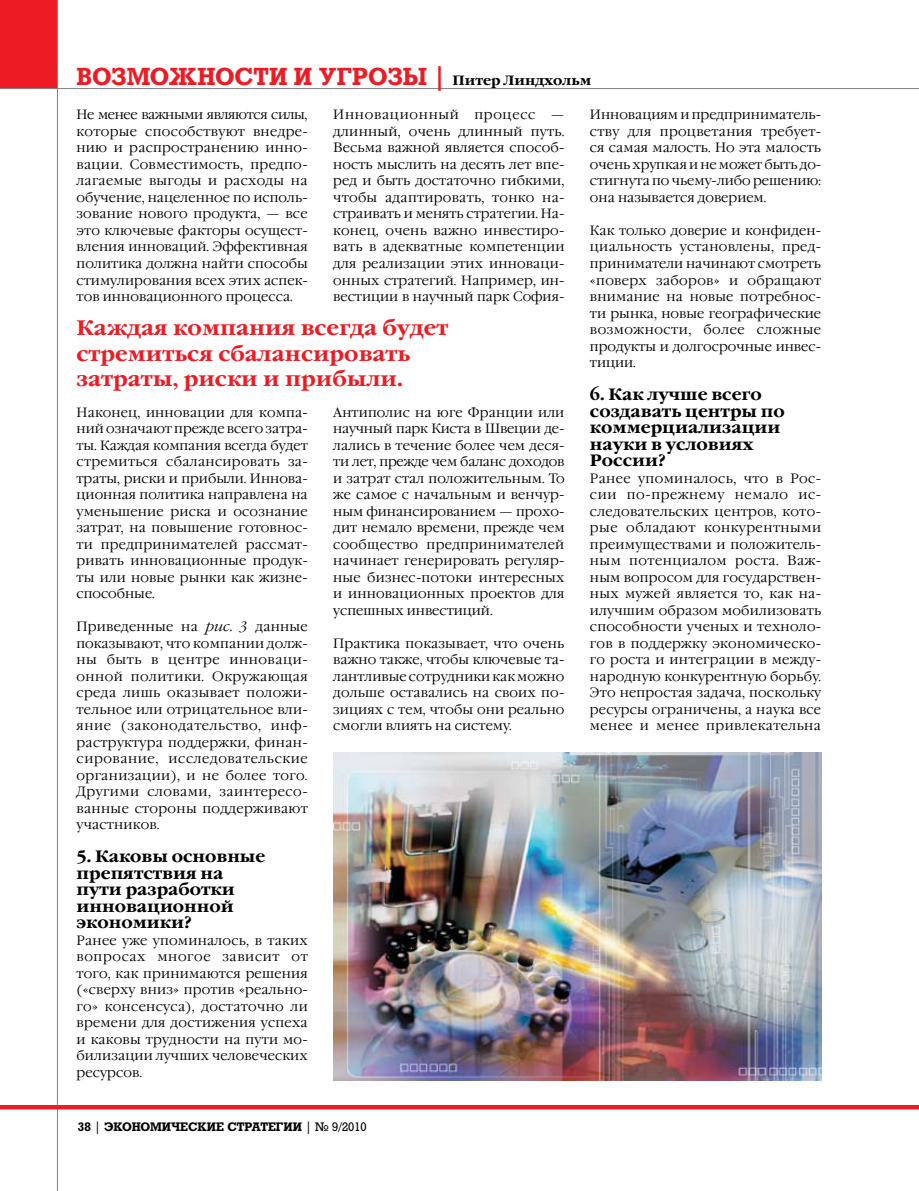
<style>
.page{position:relative;width:919px;height:1191px;background:#fff}
.page>*{position:absolute;margin:0;border:0;box-sizing:border-box;transform-origin:0 0}
.t1{font:700 24px "Rodeo";letter-spacing:-.005em;color:#ed1c24}
.t2{font:700 21px/25.5px "Garamond C";color:#ed1c24}
.t3{font:700 16.5px/16.5px "Garamond C";color:#000}
.t4{font:300 13.5px/16.5px "Garamond C";letter-spacing:.01em;color:#000;text-align:justify}
.t5{font:700 12px "Rodeo";color:#000}
.s1{font-family:"Garamond C";font-size:13.5px;color:#000}
.s2{font-style:italic}
.s3{font-weight:400}
</style>
<div class="page">
<div style="left:0;top:0;width:58px;height:89px;background:#ed1c24"></div>
<hr style="left:57px;top:0;width:1px;height:1191px;background:#808284">
<hr style="left:0;top:88px;width:918px;height:1px;background:#808284">
<hr style="left:0;top:1105px;width:918px;height:4px;background:#ed1c24">
<img style="left:333px;top:752px;width:488px;height:328px">
<h1 class="t1" style="left:77px;top:62px;width:516px">ВОЗМОЖНОСТИ И УГРОЗЫ | <span class="s1">Питер Линдхольм</span></h1>
<p class="t4" style="left:333px;top:107px;width:233px">Инновационный процесс — длинный, очень длинный путь.<br>Весьма важной является способ&shy;ность мыслить на десять лет впе&shy;ред и быть достаточно гибкими, чтобы адаптировать, тонко на&shy;страивать и менять стратегии. На&shy;конец, очень важно инвестиро&shy;вать в адекватные компетенции для реализации этих инноваци&shy;онных стратегий. Например, ин&shy;вестиции в научный парк София-</p>
<p class="t4" style="left:77px;top:107px;width:233px">Не менее важными являются силы, которые способствуют внедре&shy;нию и распространению инно&shy;вации. Совместимость, предпо&shy;лагаемые выгоды и расходы на обучение, нацеленное по исполь&shy;зование нового продукта, — все это ключевые факторы осущест&shy;вления инноваций. Эффективная политика должна найти способы стимулирования всех этих аспек&shy;тов инновационного процесса.</p>
<p class="t4" style="left:590px;top:107px;width:233px">Инновациям и предприниматель&shy;ству для процветания требует&shy;ся самая малость. Но эта малость очень хрупкая и не может быть до&shy;стигнута по чьему-либо решению: она называется доверием.</p>
<p class="t4" style="left:590px;top:223px;width:233px">Как только доверие и конфиден&shy;циальность установлены, пред&shy;приниматели начинают смотреть «поверх заборов» и обращают внимание на новые потребнос&shy;ти рынка, новые географиче-ские возможности, более сложные продукты и долгосрочные инвес&shy;тиции.</p>
<p class="t3" style="left:590px;top:386px;width:196px">6. Как лучше всего создавать центры по коммерциализации науки в условиях<br>России?</p>
<p class="t4" style="left:590px;top:470px;width:233px">Ранее упоминалось, что в Рос&shy;сии по-прежнему немало ис&shy;следовательских центров, кото&shy;рые обладают конкурентными преимуществами и положитель&shy;ным потенциалом роста. Важ&shy;ным вопросом для государствен&shy;ных мужей является то, как на&shy;илучшим образом мобилизовать способности ученых и техноло&shy;гов в поддержку экономическо&shy;го роста и интеграции в между&shy;народную конкурентную борьбу.<br>Это непростая задача, поскольку ресурсы ограничены, а наука все менее и менее привлекательна</p>
<h2 class="t2" style="left:77px;top:315px;width:373px">Каждая компания всегда будет стремиться сбалансировать затраты, риски и прибыли.</h2>
<p class="t4" style="left:333px;top:404px;width:233px">Антиполис на юге Франции или научный парк Киста в Швеции де&shy;лались в течение более чем деся&shy;ти лет, прежде чем баланс доходов и затрат стал положительным. То же самое с начальным и венчур&shy;ным финансированием — прохо&shy;дит немало времени, прежде чем сообщество предпринимателей начинает генерировать регуляр&shy;ные бизнес-потоки интересных и инновационных проектов для успешных инвестиций.</p>
<p class="t4" style="left:333px;top:635px;width:233px">Практика показывает, что очень важно также, чтобы ключевые та&shy;лантливые сотрудники как можно дольше оставались на своих по&shy;зициях с тем, чтобы они реально смогли влиять на систему.</p>
<p class="t4" style="left:77px;top:404px;width:233px">Наконец, инновации для компа&shy;ний означают прежде всего затра&shy;ты. Каждая компания всегда будет стремиться сбалансировать за&shy;траты, риски и прибыли. Иннова&shy;ционная политика направлена на уменьшение риска и осознание затрат, на повышение готовнос&shy;ти предпринимателей рассмат&shy;ривать инновационные продук&shy;ты или новые рынки как жизне&shy;способные.</p>
<p class="t4" style="left:77px;top:619px;width:233px">Приведенные на <span class="s2">рис. 3</span> данные показывают, что компании долж&shy;ны быть в центре инноваци&shy;онной политики. Окружающая среда лишь оказывает положи&shy;тельное или отрицательное вли&shy;яние (законодательство, инф&shy;раструктура поддержки, финан&shy;сирование, исследовательские организации), и не более того.<br>Другими словами, заинтересо&shy;ванные стороны поддерживают участников.</p>
<p class="t3" style="left:77px;top:848px;width:190px">5. Каковы основные препятствия на пути разработки инновационной экономики?</p>
<p class="t4" style="left:77px;top:932px;width:233px">Ранее уже упоминалось, в таких вопросах многое зависит от того, как принимаются решения («сверху вниз» против «реально&shy;го» консенсуса), достаточно ли времени для достижения успеха и каковы трудности на пути мо&shy;билизации лучших человеческих ресурсов.</p>
<p class="t5" style="left:78px;top:1119px;width:290px">38 <span class="s3">|</span> ЭКОНОМИЧЕСКИЕ СТРАТЕГИИ <span class="s3">| № 9/2010</span></p>
</div>
